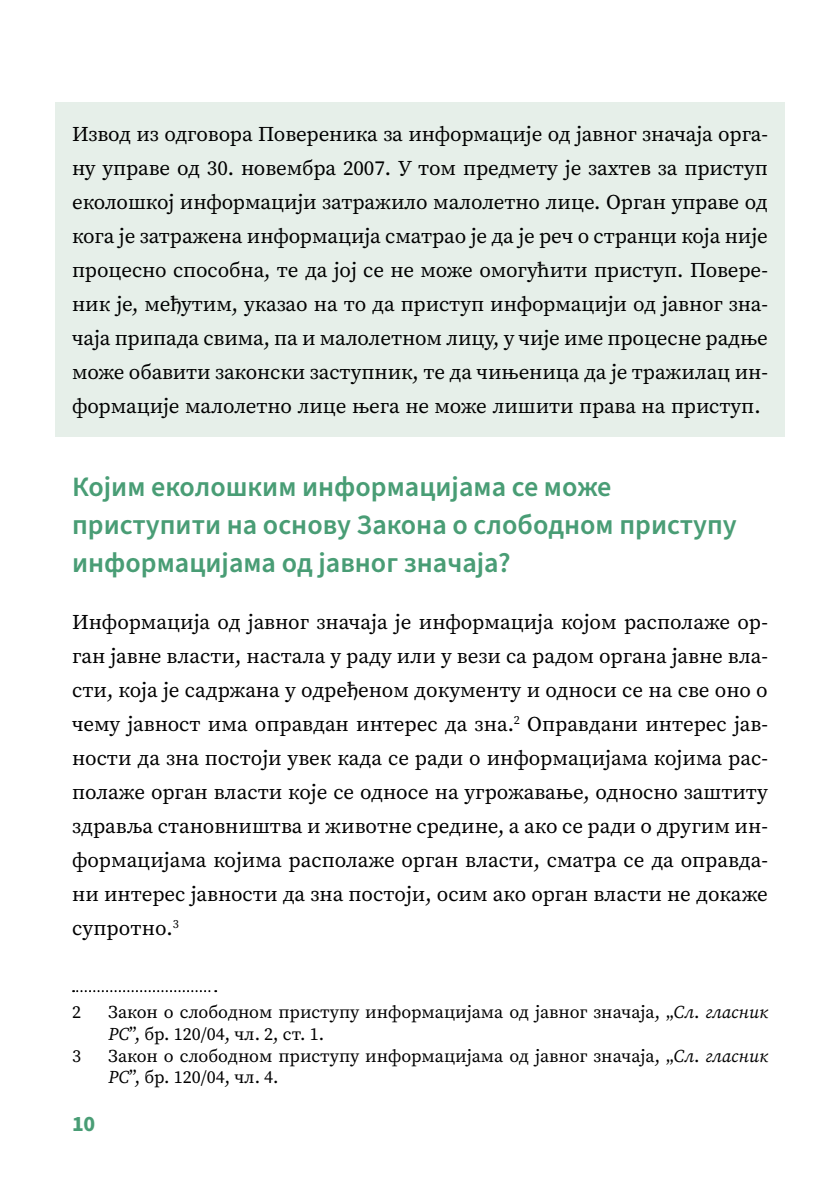
<style>
.page{position:relative;width:840px;height:1191px;background:#fff}
.page>*{position:absolute;margin:0;border:0;box-sizing:border-box;transform-origin:0 0}
.t1{font:600 28px/38px "Source Sans Pro";color:#499d75}
.t2{font:700 22px "Source Sans Pro";color:#499d75}
.t3{font:21px/34px "Source Serif Pro";letter-spacing:-.005em;color:#000;text-align:justify}
.t4{font:18px/21.6px "Source Serif Pro";color:#000}
.s1{font-style:italic}
</style>
<div class="page">
<div style="left:55px;top:102px;width:729px;height:335px;background:#e6efe9"></div>
<svg style="left:73px;top:990px;width:143px;height:2px"></svg>
<p class="t3" style="left:72px;top:117px;width:697px">Извод из одговора Повереника за информације од јавног значаја орга&shy;ну управе од 30. новембра 2007. У том предмету је захтев за приступ еколошкој информацији затражило малолетно лице. Орган управе од кога је затражена информација сматрао је да је реч о странци која није процесно способна, те да јој се не може омогућити приступ. Повере&shy;ник је, међутим, указао на то да приступ информацији од јавног зна&shy;чаја припада свима, па и малолетном лицу, у чије име процесне радње може обавити законски заступник, те да чињеница да је тражилац ин&shy;формације малолетно лице њега не може лишити права на приступ.</p>
<h1 class="t1" style="left:72px;top:469px;width:666px">Којим еколошким информацијама се може приступити на основу Закона о слободном приступу информацијама од јавног значаја?</h1>
<p class="t3" style="left:72px;top:605px;width:697px">Информација од јавног значаја је информација којом располаже ор&shy;ган јавне власти, настала у раду или у вези са радом органа јавне вла&shy;сти, која је садржана у одређеном документу и односи се на све оно о чему јавност има оправдан интерес да зна.<sup>2</sup> Oправдани интерес јав&shy;ности да зна постоји увек када се ради о информацијама којима рас&shy;полаже орган власти које се односе на угрожавање, односно заштиту здравља становништва и животне средине, а ако се ради о другим ин&shy;формацијама којима располаже орган власти, сматра се да оправда&shy;ни интерес јавности да зна постоји, осим ако орган власти не докаже супротно.<sup>3</sup></p>
<p class="t4" style="left:72px;top:1001px;width:10px">2</p>
<p class="t4" style="left:108px;top:1001px;width:661px">Закон о слободном приступу информацијама од јавног значаја, „<span class="s1">Сл</span>. <span class="s1">гласник<br>РС</span>”, бр. 120/04, чл. 2, ст. 1.</p>
<p class="t4" style="left:72px;top:1044px;width:10px">3</p>
<p class="t4" style="left:108px;top:1044px;width:661px">Закон о слободном приступу информацијама од јавног значаја, „<span class="s1">Сл</span>. <span class="s1">гласник<br>РС</span>”, бр. 120/04, чл. 4.</p>
<p class="t2" style="left:72px;top:1109px;width:25px">10</p>
</div>
